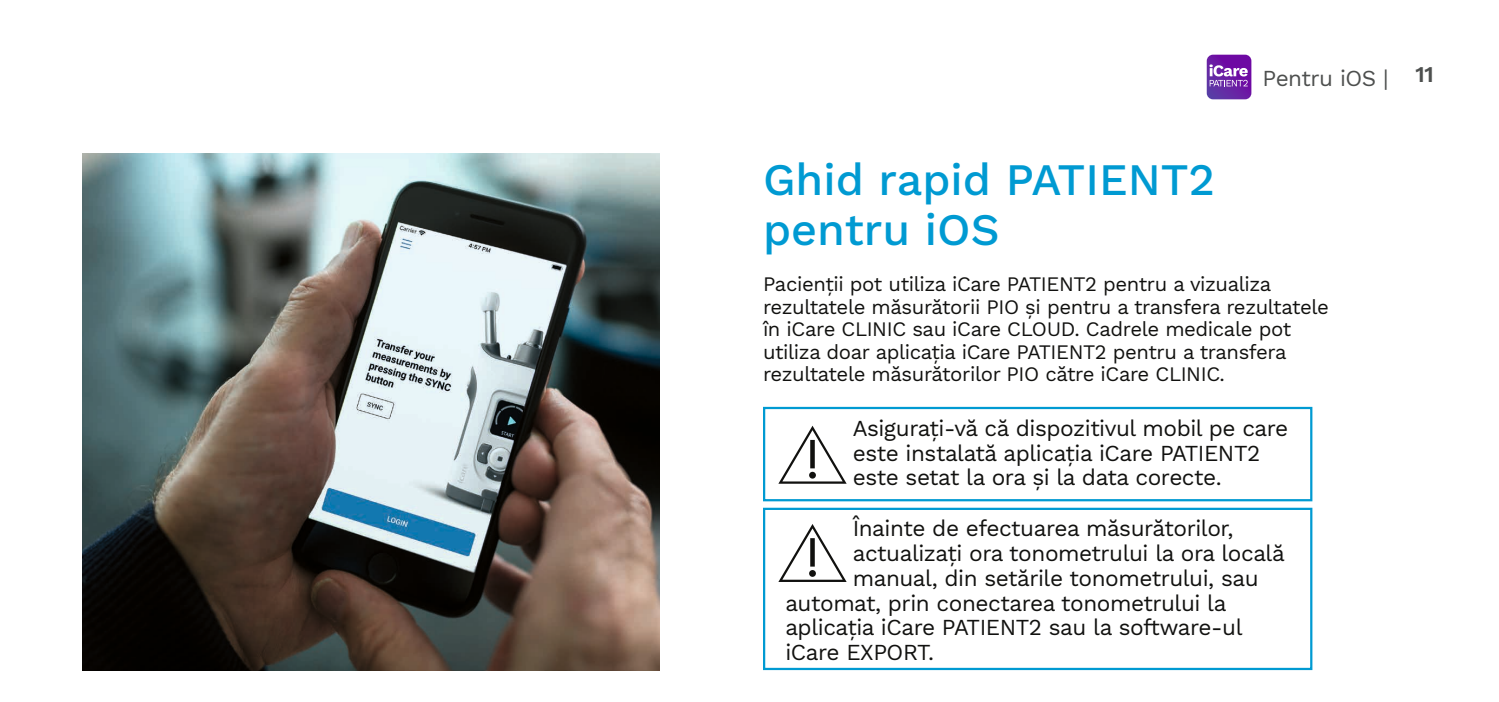
<style>
.page{position:relative;width:1499px;height:702px;background:#fff}
.page>*{position:absolute;margin:0;border:0;box-sizing:border-box;transform-origin:0 0}
.TOC_heading{font:500 45px/49.5px "Work Sans";color:#009ad2}
.listateksti{font:22.5px/24.8px "Work Sans";letter-spacing:-.02em;color:#11110f}
.Otsikko_1{font:22.5px "Work Sans";letter-spacing:-.02em;color:#4d4f4e}
.t1{font:600 22.5px "Work Sans";color:#4d4f4e}
.information{font:20.25px/22.5px "Work Sans";letter-spacing:-.02em;color:#11110f}
</style>
<div class="page">
<img style="left:83px;top:153px;width:576px;height:517px">
<svg style="left:1207px;top:55px;width:44px;height:44px;background:#8241b3"></svg>
<svg style="left:779px;top:425px;width:67px;height:58px"></svg>
<div style="left:763px;top:407px;width:549px;height:94px;border:2px solid #009ad2"></div>
<svg style="left:778px;top:524px;width:68px;height:58px"></svg>
<div style="left:763px;top:507px;width:549px;height:163px;border:2px solid #009ad2"></div>
<p class="TOC_heading" style="left:763px;top:153px;width:454px">Ghid rapid PATIENT2 pentru iOS</p>
<p class="Otsikko_1" style="left:1262px;top:65px;width:127px">Pentru iOS |</p>
<p class="information" style="left:763px;top:274px;width:567px">Pacienții pot utiliza iCare PATIENT2 pentru a vizualiza rezultatele măsurătorii PIO și pentru a transfera rezultatele în iCare CLINIC sau iCare CLOUD. Cadrele medicale pot utiliza doar aplicația iCare PATIENT2 pentru a transfera rezultatele măsurătorilor PIO către iCare CLINIC.</p>
<p class="listateksti" style="left:853px;top:416px;width:437px">Asigurați-vă că dispozitivul mobil pe care este instalată aplicația iCare PATIENT2 este setat la ora și la data corecte.</p>
<p class="listateksti" style="left:853px;top:517px;width:382px">Înainte de efectuarea măsurătorilor,</p>
<p class="listateksti" style="left:853px;top:542px;width:434px">actualizați ora tonometrului la ora locală</p>
<p class="listateksti" style="left:853px;top:566px;width:407px">manual, din setările tonometrului, sau</p>
<p class="listateksti" style="left:785px;top:591px;width:443px">automat, prin conectarea tonometrului la</p>
<p class="listateksti" style="left:785px;top:616px;width:459px">aplicația iCare PATIENT2 sau la software-ul</p>
<p class="listateksti" style="left:785px;top:641px;width:150px">iCare EXPORT.</p>
<p class="t1" style="left:1415px;top:57px;width:20px">11</p>
</div>
